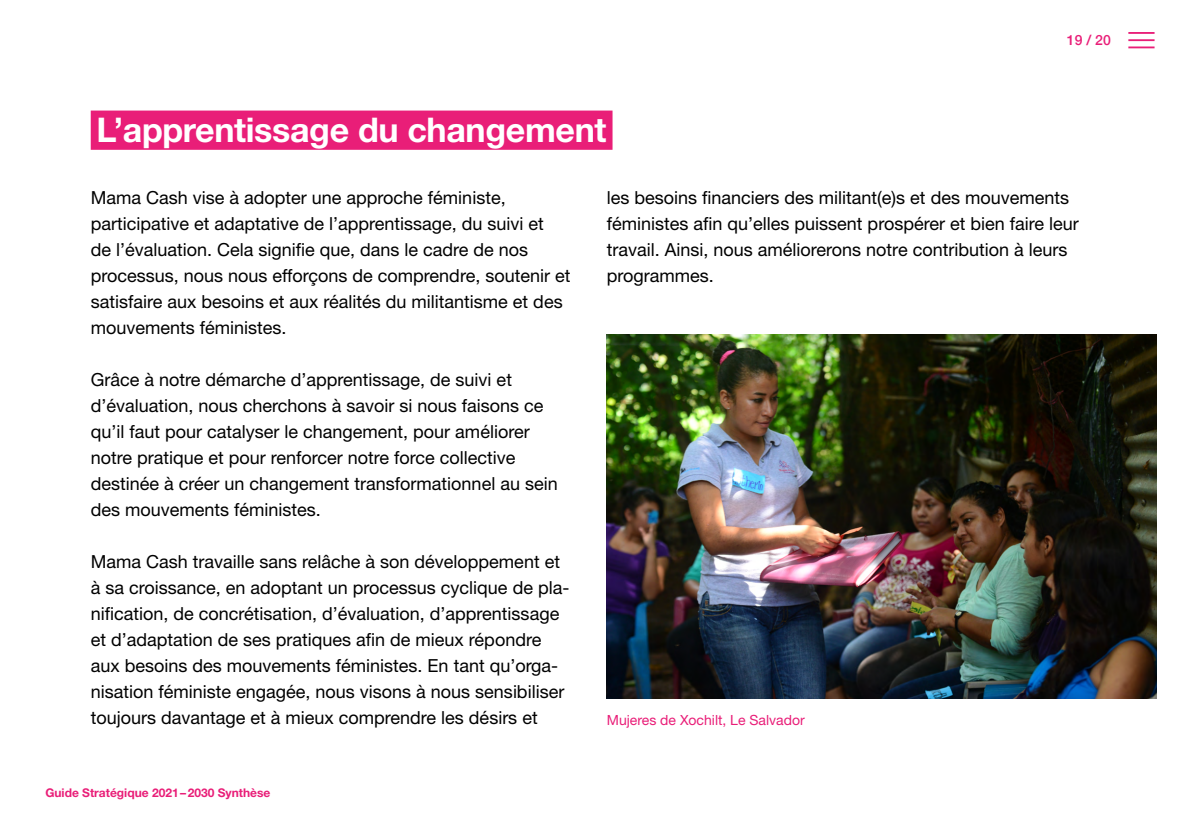
<style>
.page{position:relative;width:1191px;height:840px;background:#fff}
.page>*{position:absolute;margin:0;border:0;box-sizing:border-box;transform-origin:0 0}
.t1{font:700 34px "Helvetica Neue LT Std";letter-spacing:-.01em;color:#fff}
.t2{font:18px/26px "Helvetica Neue LT Std";color:#000}
.t3{font:14px "Helvetica Neue LT Std";color:#e91e78}
.t4{font:500 14px "Helvetica Neue";color:#e91e78}
.t5{font:700 12px "Helvetica Neue LT Std";color:#e91e78}
</style>
<div class="page">
<hr style="left:1128px;top:32px;width:26px;height:2px;background:#e91e78">
<hr style="left:1128px;top:39px;width:26px;height:2px;background:#e91e78">
<hr style="left:1128px;top:46px;width:26px;height:2px;background:#e91e78">
<div style="left:91px;top:110px;width:521px;height:40px;background:#e91e78"></div>
<img style="left:607px;top:335px;width:550px;height:363px">
<h1 class="t1" style="left:96px;top:109px;width:511px">L’apprentissage du changement</h1>
<p class="t4" style="left:1067px;top:29px;width:45px">19 / 20</p>
<p class="t2" style="left:91px;top:184px;width:481px">Mama Cash vise à adopter une approche féministe, participative et adaptative de l’apprentissage, du suivi et<br>de l’évaluation. Cela signifie que, dans le cadre de nos processus, nous nous efforçons de comprendre, soutenir et satisfaire aux besoins et aux réalités du militantisme et des mouvements féministes.</p>
<p class="t2" style="left:91px;top:366px;width:468px">Grâce à notre démarche d’apprentissage, de suivi et d’évaluation, nous cherchons à savoir si nous faisons ce qu’il faut pour catalyser le changement, pour améliorer notre pratique et pour renforcer notre force collective destinée à créer un changement transformationnel au sein des mouvements féministes.</p>
<p class="t2" style="left:91px;top:548px;width:480px">Mama Cash travaille sans relâche à son développement et à sa croissance, en adoptant un processus cyclique de pla&shy;nification, de concrétisation, d’évaluation, d’apprentissage et d’adaptation de ses pratiques afin de mieux répondre aux besoins des mouvements féministes. En tant qu’orga&shy;nisation féministe engagée, nous visons à nous sensibiliser toujours davantage et à mieux comprendre les désirs et</p>
<p class="t5" style="left:45px;top:785px;width:227px">Guide Stratégique 2021–2030 Synthèse</p>
<p class="t2" style="left:607px;top:184px;width:473px">les besoins financiers des militant(e)s et des mouvements féministes afin qu’elles puissent prospérer et bien faire leur travail. Ainsi, nous améliorerons notre contribution à leurs programmes.</p>
<p class="t3" style="left:607px;top:711px;width:199px">Mujeres de Xochilt, Le Salvador</p>
</div>
